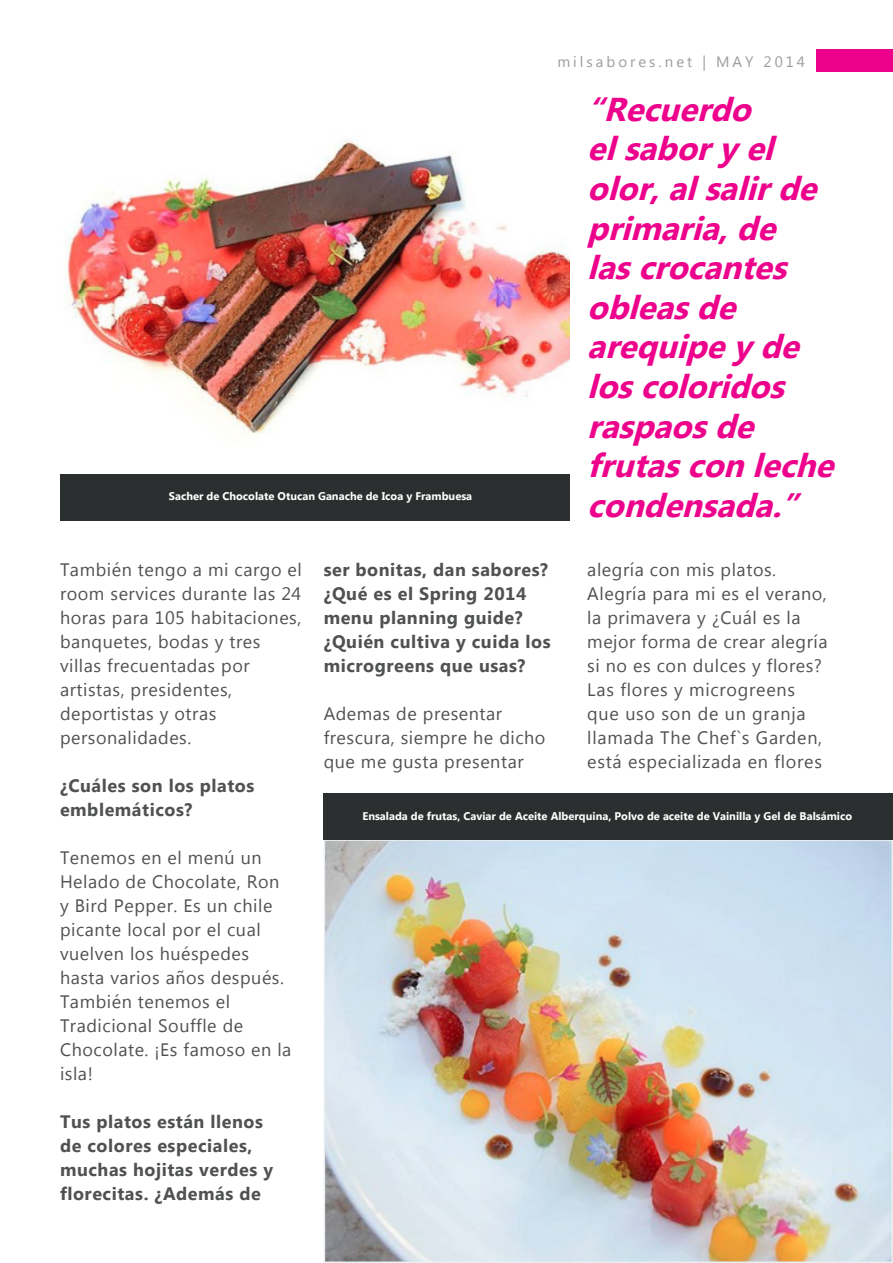
<style>
.page{position:relative;width:893px;height:1263px;background:#fff}
.page>*{position:absolute;margin:0;border:0;box-sizing:border-box;transform-origin:0 0}
.t1{font:italic 700 33px/39.6px "Microsoft New Tai Lue";color:#ed028c}
.Body{font:18px/24px "Microsoft New Tai Lue";letter-spacing:.03em;color:#505252}
.Body-2{font:700 18px/24px "Microsoft New Tai Lue";letter-spacing:.03em;color:#505252}
.Header_Master_page{font:15px "Microsoft New Tai Lue";letter-spacing:.2em;color:#9a9c9e}
.t2{font:700 11.1px "Microsoft New Tai Lue";color:#fff}
</style>
<div class="page">
<img style="left:67px;top:140px;width:502px;height:294px">
<img style="left:327px;top:842px;width:563px;height:418px">
<div style="left:324px;top:839px;width:569px;height:424px;border:2px solid #e8eff2"></div>
<div style="left:60px;top:474px;width:509px;height:47px;background:#2c2f2f"></div>
<div style="left:324px;top:794px;width:569px;height:46px;background:#2c2f2f"></div>
<div style="left:816px;top:50px;width:77px;height:22px;background:#ed028c"></div>
<p class="t2" style="left:169px;top:490px;width:305px">Sacher de Chocolate Otucan Ganache de Icoa y Frambuesa</p>
<p class="Header_Master_page" style="left:557px;top:53px;width:249px">milsabores.net | MAY 2014</p>
<p class="t1" style="left:587px;top:92px;width:259px">“Recuerdo elsaboryel olor,alsalirde primaria,de lascrocantes obleasde arequipeyde loscoloridos raspaosde frutasconleche condensada.”</p>
<p class="Body" style="left:60px;top:559px;width:243px">También tengo a mi cargo el room services durante las 24 horas para 105 habitaciones, banquetes, bodas y tres villas frecuentadas por artistas, presidentes, deportistas y otras personalidades.</p>
<p class="Body-2" style="left:60px;top:775px;width:196px">¿Cuáles son los platos emblemáticos?</p>
<p class="Body" style="left:60px;top:847px;width:233px">Tenemos en el menú un<br>Helado de Chocolate, Ron y Bird Pepper. Es un chile picante local por el cual vuelven los huéspedes hasta varios años después.<br>También tenemos el<br>Tradicional Souffle de<br>Chocolate. ¡Es famoso en la isla!</p>
<p class="Body-2" style="left:60px;top:1111px;width:215px">Tus platos están llenos de colores especiales, muchas hojitas verdes y florecitas. ¿Además de</p>
<p class="Body-2" style="left:324px;top:559px;width:228px">ser bonitas, dan sabores? ¿Qué es el Spring 2014 menu planning guide? ¿Quién cultiva y cuida los microgreens que usas?</p>
<p class="Body" style="left:324px;top:703px;width:223px">Ademas de presentar frescura, siempre he dicho que me gusta presentar</p>
<p class="Body" style="left:587px;top:559px;width:242px">alegría con mis platos.<br>Alegría para mi es el verano, la primavera y ¿Cuál es la mejor forma de crear alegría si no es con dulces y flores?<br>Las flores y microgreens que uso son de un granja llamada The Chef`s Garden, está especializada en flores</p>
<p class="t2" style="left:362px;top:809px;width:491px">Ensalada de frutas, Caviar de Aceite Alberquina, Polvo de aceite de Vainilla y Gel de Balsámico</p>
</div>
